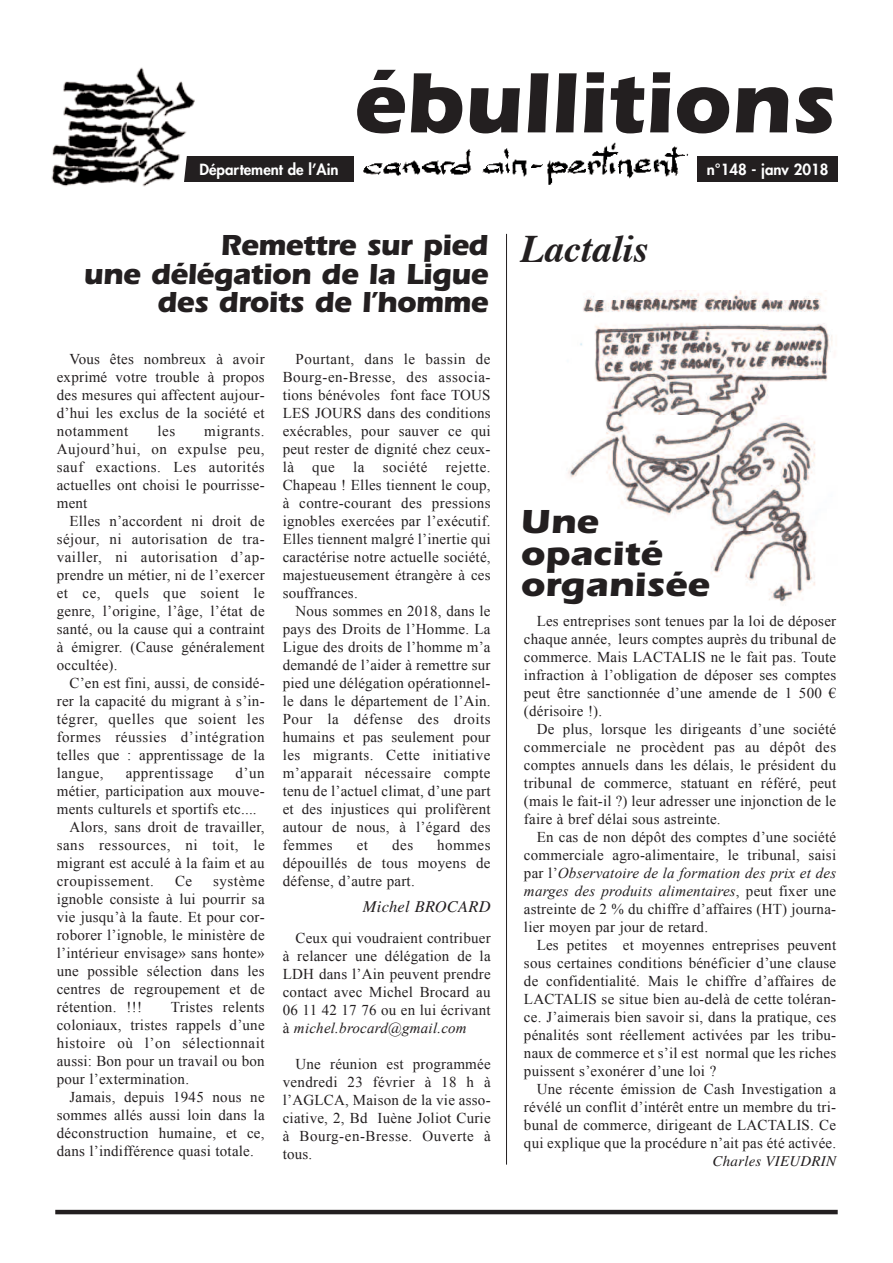
<style>
.page{position:relative;width:893px;height:1263px;background:#fff}
.page>*{position:absolute;margin:0;border:0;box-sizing:border-box;transform-origin:0 0}
.t1{font:700 88.5px "Itc Eras";color:#231f20}
.t2{font:italic 700 38.85px "Times";color:#231f20}
.t3{font:700 34.5px/31.5px "Itc Eras";color:#231f20;scale:1.09 1}
.t4{font:700 30px/28.5px "Itc Eras";letter-spacing:-.02em;color:#231f20;text-align:right}
.t5{font:italic 16.5px "Times";letter-spacing:.015em;color:#231f20}
.t6{font:15px/18px "Times New Roman";letter-spacing:.015em;color:#231f20;text-align:justify}
.t7{font:15px "Times New Roman";letter-spacing:.035em;color:#231f20}
.t8{font:800 15px "Futura";color:#fff}
.t9{font:italic 15px "Times";letter-spacing:.015em;color:#231f20}
.s1{font-style:italic}
</style>
<div class="page">
<hr style="left:55px;top:1210px;width:783px;height:4px;background:#231f20">
<div style="left:697px;top:157px;width:141px;height:25px;background:#231f20"></div>
<img style="left:51px;top:67px;width:148px;height:120px">
<div style="left:184px;top:157px;width:178px;height:25px;background:#231f20"></div>
<img style="left:355px;top:143px;width:334px;height:42px">
<svg style="left:182px;top:151px;width:5px;height:35px"></svg>
<hr style="left:506px;top:234px;width:1px;height:930px;background:#231f20">
<img style="left:568px;top:291px;width:265px;height:312px">
<h1 class="t1" style="left:353px;top:72px;width:483px">ébullitions</h1>
<p class="t8" style="left:199px;top:162px;width:141px">Département de l’Ain</p>
<p class="t8" style="left:707px;top:162px;width:123px">n°148 - janv 2018</p>
<h3 class="t4" style="left:84px;top:234px;width:406px">Remettre sur pied<br>une délégation de la Ligue des droits de l’homme</h3>
<p class="t6" style="left:57px;top:350px;width:209px;text-indent:13px">Vous êtes nombreux à avoir exprimé votre trouble à propos des mesures qui affectent aujour&shy;d’hui les exclus de la société et notamment</p>
<p class="t6" style="left:57px;top:422px;width:209px;text-indent:147px">migrants.<br>Aujourd’hui, on expulse peu, sauf exactions. Les autorités actuelles ont choisi le pourrisse&shy;ment</p>
<p class="t6" style="left:57px;top:512px;width:209px;text-indent:13px">Elles n’accordent ni droit de séjour, ni autorisation de tra&shy;vailler, ni autorisation d’ap&shy;prendre un métier, ni de l’exercer et ce, quels que soient le genre, l’origine, l’âge, l’état de santé, ou la cause qui a contraint à émigrer. (Cause généralement occultée).</p>
<p class="t6" style="left:57px;top:674px;width:209px;text-indent:13px">C’en est fini, aussi, de considé&shy;rer la capacité du migrant à s’in&shy;tégrer, quelles que soient les formes réussies d’intégration telles que : apprentissage de la langue,</p>
<p class="t6" style="left:157px;top:422px;width:19px">les</p>
<p class="t7" style="left:126px;top:765px;width:89px">apprentissage</p>
<p class="t6" style="left:236px;top:764px;width:31px">d’un</p>
<p class="t6" style="left:57px;top:782px;width:209px">métier, participation aux mouve-</p>
<p class="t6" style="left:57px;top:800px;width:201px">ments culturels et sportifs etc....</p>
<p class="t6" style="left:70px;top:818px;width:197px">Alors, sans droit de travailler,</p>
<p class="t7" style="left:57px;top:837px;width:209px">sans ressources, ni toit, le</p>
<p class="t6" style="left:57px;top:854px;width:209px">migrant est acculé à la faim et au</p>
<p class="t7" style="left:57px;top:873px;width:99px">croupissement.</p>
<p class="t6" style="left:175px;top:872px;width:19px">Ce</p>
<p class="t6" style="left:57px;top:872px;width:209px;text-indent:156px">système ignoble consiste à lui pourrir sa vie jusqu’à la faute. Et pour cor&shy;roborer l’ignoble, le ministère de l’intérieur envisage» sans honte» une possible sélection dans les centres de regroupement et de rétention. !!!</p>
<p class="t6" style="left:57px;top:998px;width:209px;text-indent:114px">Tristes relents coloniaux, tristes rappels d’une histoire où l’on sélectionnait aussi: Bon pour un travail ou bon pour l’extermination.</p>
<p class="t6" style="left:57px;top:1088px;width:209px;text-indent:13px">Jamais, depuis 1945 nous ne sommes allés aussi loin dans la déconstruction humaine, et ce, dans l’indifférence quasi totale.</p>
<p class="t6" style="left:283px;top:350px;width:209px;text-indent:13px">Pourtant, dans le bassin de Bourg-en-Bresse, des associa&shy;tions bénévoles font face TOUS LES JOURS dans des conditions exécrables, pour sauver ce qui peut rester de dignité chez ceux&shy;là que la société rejette.<br>Chapeau ! Elles tiennent le coup, à contre-courant des pressions ignobles exercées par l’exécutif.<br>Elles tiennent malgré l’inertie qui caractérise notre actuelle société, majestueusement étrangère à ces souffrances.</p>
<p class="t6" style="left:283px;top:602px;width:209px;text-indent:13px">Nous sommes en 2018, dans le pays des Droits de l’Homme. La Ligue des droits de l’homme m’a demandé de l’aider à remettre sur pied une délégation opérationnel&shy;le dans le département de l’Ain.<br>Pour la défense des droits humains et pas seulement pour les migrants. Cette initiative m’apparait nécessaire compte tenu de l’actuel climat, d’une part et des injustices qui prolifèrent autour de nous, à l’égard des femmes</p>
<p class="t6" style="left:283px;top:836px;width:209px;text-indent:154px">hommes dépouillés de tous moyens de défense, d’autre part.</p>
<p class="t5" style="left:363px;top:900px;width:129px">Michel BROCARD</p>
<p class="t6" style="left:283px;top:929px;width:209px;text-indent:13px">Ceux qui voudraient contribuer à relancer une délégation de la LDH dans l’Ain peuvent prendre contact avec Michel Brocard au 06 11 42 17 76 ou en lui écrivant à <span class="s1">michel.brocard@gmail.com</span></p>
<p class="t6" style="left:283px;top:1055px;width:209px;text-indent:13px">Une réunion est programmée vendredi 23 février à 18 h à l’AGLCA, Maison de la vie asso&shy;ciative, 2, Bd Iuène Joliot Curie à Bourg-en-Bresse. Ouverte à tous.</p>
<p class="t6" style="left:357px;top:836px;width:13px">et</p>
<p class="t6" style="left:392px;top:836px;width:23px">des</p>
<h2 class="t2" style="left:521px;top:233px;width:129px">Lactalis</h2>
<h3 class="t3" style="left:520px;top:510px;width:175px">Une opacité organisée</h3>
<p class="t6" style="left:524px;top:612px;width:314px;text-indent:13px">Les entreprises sont tenues par la loi de déposer chaque année, leurs comptes auprès du tribunal de commerce. Mais LACTALIS ne le fait pas. Toute infraction à l’obligation de déposer ses comptes peut être sanctionnée d’une amende de 1 500 € (dérisoire !).</p>
<p class="t6" style="left:524px;top:720px;width:314px;text-indent:13px">De plus, lorsque les dirigeants d’une société commerciale ne procèdent pas au dépôt des comptes annuels dans les délais, le président du tribunal de commerce, statuant en référé, peut (mais le fait-il ?) leur adresser une injonction de le faire à bref délai sous astreinte.</p>
<p class="t6" style="left:524px;top:828px;width:314px;text-indent:13px">En cas de non dépôt des comptes d’une société commerciale agro-alimentaire, le tribunal, saisi par l’<span class="s1">Observatoire de la formation des prix et des marges des produits alimentaires</span>, peut fixer une astreinte de 2 % du chiffre d’affaires (HT) journa&shy;lier moyen par jour de retard.</p>
<p class="t6" style="left:524px;top:936px;width:314px;text-indent:13px">Les petites et moyennes entreprises peuvent sous certaines conditions bénéficier d’une clause de confidentialité. Mais le chiffre d’affaires de LACTALIS se situe bien au-delà de cette toléran&shy;ce. J’aimerais bien savoir si, dans la pratique, ces pénalités sont réellement activées par les tribu&shy;naux de commerce et s’il est normal que les riches puissent s’exonérer d’une loi ?</p>
<p class="t6" style="left:524px;top:1080px;width:314px;text-indent:13px">Une récente émission de Cash Investigation a révélé un conflit d’intérêt entre un membre du tri&shy;bunal de commerce, dirigeant de LACTALIS. Ce qui explique que la procédure n’ait pas été activée.</p>
<p class="t9" style="left:713px;top:1156px;width:125px">Charles VIEUDRIN</p>
</div>
